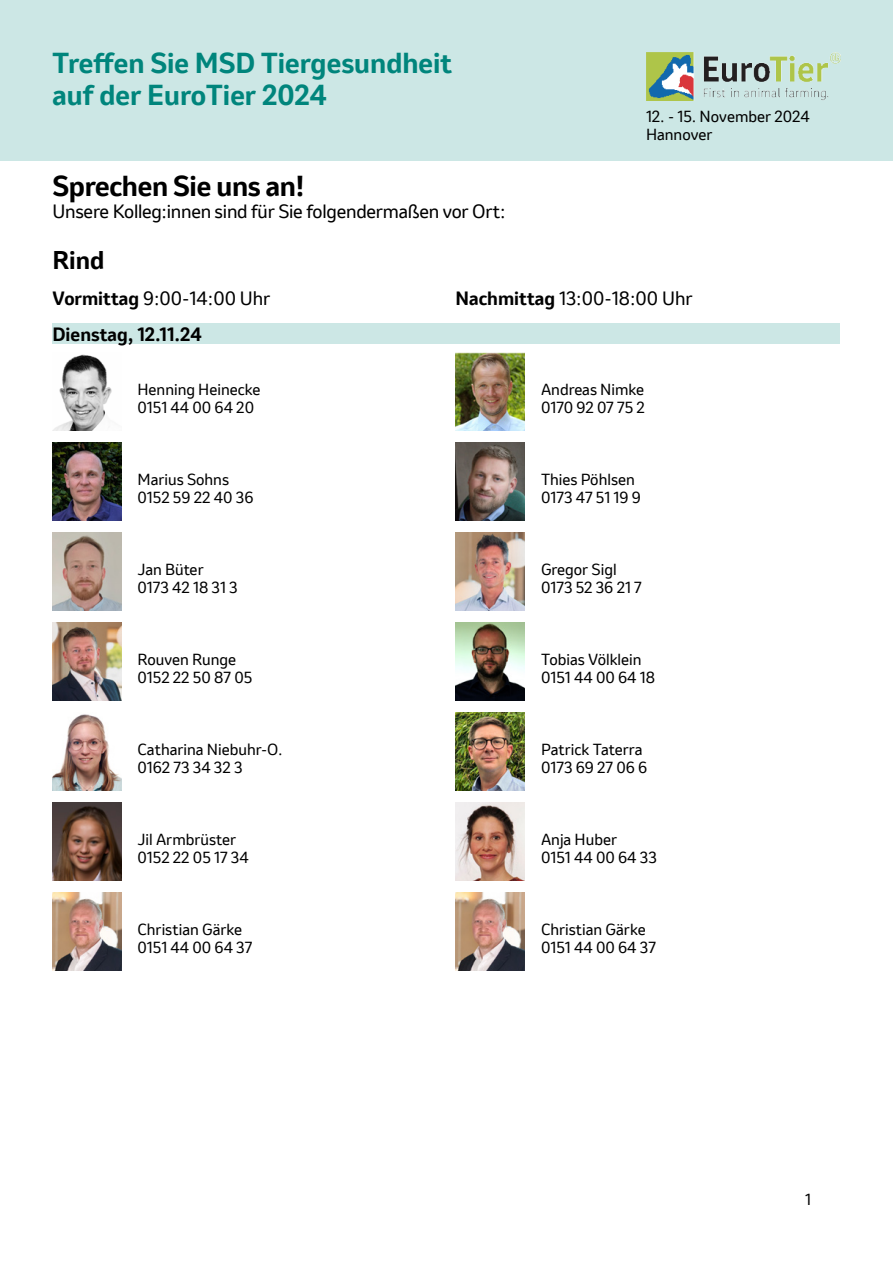
<style>
.page{position:relative;width:893px;height:1263px;background:#fff}
.page>*{position:absolute;margin:0;border:0;box-sizing:border-box;transform-origin:0 0}
.t1{font:700 27px/32.4px "Invention";color:#00857c}
.t2{font:700 27px "Invention";letter-spacing:-.015em;color:#000}
.t3{font:700 24px "Invention";color:#000}
.t4{font:18px "Invention";letter-spacing:-.015em;color:#000}
.t5{font:700 18px/36px "Invention";color:#000}
.t6{font:15px/18px "Invention";color:#000}
.s1{font-weight:400}
.s2{font-weight:700}
</style>
<div class="page">
<div style="left:0;top:0;width:893px;height:160px;background:#cce7e5"></div>
<div style="left:52px;top:322px;width:788px;height:21px;background:#cce7e5"></div>
<img style="left:646px;top:53px;width:194px;height:47px">
<img style="left:53px;top:354px;width:59px;height:76px">
<img style="left:52px;top:443px;width:70px;height:77px">
<img style="left:52px;top:532px;width:70px;height:78px">
<img style="left:52px;top:622px;width:70px;height:78px">
<img style="left:52px;top:714px;width:70px;height:76px">
<img style="left:52px;top:802px;width:70px;height:79px">
<img style="left:52px;top:893px;width:70px;height:78px">
<img style="left:455px;top:352px;width:69px;height:78px">
<img style="left:455px;top:443px;width:69px;height:77px">
<img style="left:455px;top:532px;width:69px;height:78px">
<img style="left:455px;top:622px;width:69px;height:78px">
<img style="left:455px;top:713px;width:69px;height:77px">
<img style="left:455px;top:802px;width:69px;height:79px">
<img style="left:455px;top:893px;width:69px;height:78px">
<h1 class="t1" style="left:52px;top:47px;width:401px">Treffen Sie MSD Tiergesundheit auf der EuroTier 2024</h1>
<p class="t6" style="left:646px;top:108px;width:165px">12. - 15. November 2024<br>Hannover</p>
<h1 class="t2" style="left:52px;top:167px;width:253px">Sprechen Sie uns an!</h1>
<p class="t4" style="left:52px;top:198px;width:455px">Unsere Kolleg:innen sind für Sie folgendermaßen vor Ort:</p>
<h2 class="t3" style="left:52px;top:242px;width:54px">Rind</h2>
<p class="t5" style="left:52px;top:280px;width:220px">Vormittag <span class="s1">9:00-14:00 Uhr<br></span>Dienstag, 12.11.24</p>
<p class="t4" style="left:455px;top:285px;width:239px"><span class="s2">Nachmittag</span> 13:00-18:00 Uhr</p>
<p class="t6" style="left:137px;top:380px;width:124px">Henning Heinecke<br>0151 44 00 64 20</p>
<p class="t6" style="left:541px;top:380px;width:105px">Andreas Nimke<br>0170 92 07 75 2</p>
<p class="t6" style="left:137px;top:470px;width:117px">Marius Sohns<br>0152 59 22 40 36</p>
<p class="t6" style="left:541px;top:470px;width:101px">Thies Pöhlsen<br>0173 47 51 19 9</p>
<p class="t6" style="left:137px;top:560px;width:102px">Jan Büter<br>0173 42 18 31 3</p>
<p class="t6" style="left:541px;top:560px;width:102px">Gregor Sigl<br>0173 52 36 21 7</p>
<p class="t6" style="left:137px;top:650px;width:116px">Rouven Runge<br>0152 22 50 87 05</p>
<p class="t6" style="left:541px;top:650px;width:116px">Tobias Völklein<br>0151 44 00 64 18</p>
<p class="t6" style="left:137px;top:740px;width:147px">Catharina Niebuhr-O.<br>0162 73 34 32 3</p>
<p class="t6" style="left:541px;top:740px;width:108px">Patrick Taterra<br>0173 69 27 06 6</p>
<p class="t6" style="left:137px;top:830px;width:113px">Jil Armbrüster<br>0152 22 05 17 34</p>
<p class="t6" style="left:541px;top:830px;width:117px">Anja Huber<br>0151 44 00 64 33</p>
<p class="t6" style="left:137px;top:920px;width:116px">Christian Gärke<br>0151 44 00 64 37</p>
<p class="t6" style="left:541px;top:920px;width:116px">Christian Gärke<br>0151 44 00 64 37</p>
<p class="t6" style="left:805px;top:1190px;width:7px">1</p>
</div>
